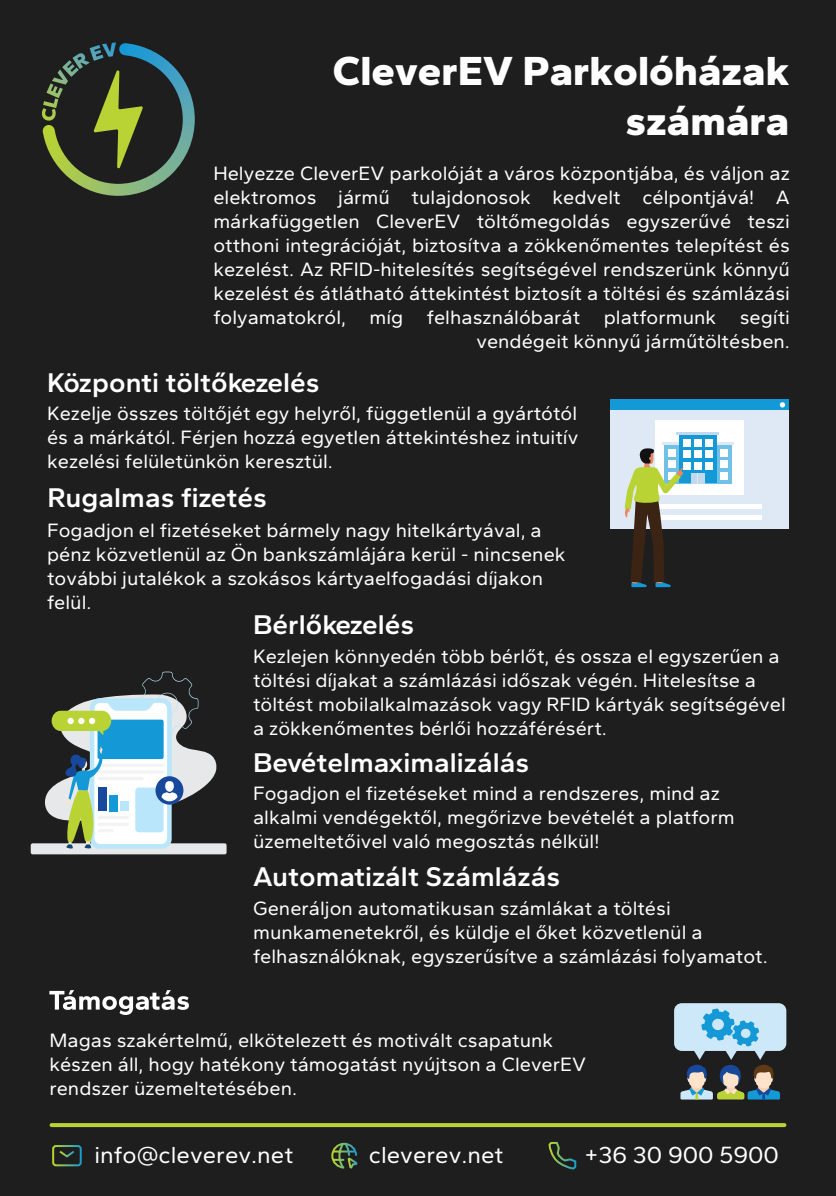
<style>
.page{position:relative;width:836px;height:1196px;background:#fff}
.page>*{position:absolute;margin:0;border:0;box-sizing:border-box;transform-origin:0 0}
.t1{font:800 42px/50.4px "Gantari";color:#fff;text-align:right}
.t2{font:600 28px "Gantari";color:#fff}
.t3{font:24px "Gantari";color:#fff}
.t4{font:20px/24px "Gantari";color:#fff}
</style>
<div class="page">
<div style="left:0;top:0;width:835px;height:1195px;background:#1e1e1e"></div>
<svg style="left:51px;top:1123px;width:733px;height:3px;background:#b3cd32"></svg>
<svg style="left:59px;top:1150px;width:16px;height:8px"></svg>
<div style="left:52px;top:1144px;width:30px;height:22px;border:2px solid #fff;border-radius:3px"></div>
<svg style="left:548px;top:1141px;width:29px;height:29px"></svg>
<svg style="left:331px;top:1142px;width:27px;height:27px"></svg>
<svg style="left:42px;top:42px;width:153px;height:154px"></svg>
<div style="left:609px;top:399px;width:179px;height:130px;background:#dfe8f5"></div>
<div style="left:609px;top:399px;width:179px;height:11px;background:#1399d6"></div>
<svg style="left:779px;top:402px;width:5px;height:5px"></svg>
<div style="left:654px;top:420px;width:89px;height:75px;background:#fff"></div>
<svg style="left:716px;top:445px;width:15px;height:38px"></svg>
<hr style="left:699px;top:442px;width:34px;height:3px;background:#dfe8f5">
<div style="left:664px;top:442px;width:30px;height:41px;background:#71c1e6"></div>
<hr style="left:662px;top:442px;width:34px;height:3px;background:#dfe8f5">
<div style="left:678px;top:432px;width:38px;height:51px;background:#1399d6"></div>
<hr style="left:676px;top:432px;width:42px;height:3px;background:#c2d8ec">
<div style="left:683px;top:439px;width:7px;height:7px;background:#fff"></div>
<div style="left:694px;top:439px;width:7px;height:7px;background:#fff"></div>
<div style="left:704px;top:439px;width:8px;height:7px;background:#fff"></div>
<div style="left:683px;top:450px;width:7px;height:8px;background:#fff"></div>
<div style="left:694px;top:450px;width:7px;height:8px;background:#fff"></div>
<div style="left:704px;top:450px;width:8px;height:8px;background:#fff"></div>
<div style="left:683px;top:461px;width:7px;height:8px;background:#fff"></div>
<div style="left:694px;top:461px;width:7px;height:8px;background:#fff"></div>
<div style="left:704px;top:461px;width:8px;height:8px;background:#fff"></div>
<div style="left:720px;top:449px;width:7px;height:7px;background:#fff"></div>
<div style="left:720px;top:460px;width:7px;height:8px;background:#fff"></div>
<div style="left:720px;top:471px;width:7px;height:8px;background:#fff"></div>
<div style="left:690px;top:473px;width:14px;height:10px;background:#c2d8ec"></div>
<div style="left:636px;top:503px;width:125px;height:5px;background:#fff"></div>
<hr style="left:636px;top:515px;width:125px;height:4px;background:#fff">
<svg style="left:624px;top:447px;width:59px;height:140px"></svg>
<svg style="left:49px;top:990px;width:140px;height:24px"></svg>
<div style="left:31px;top:843px;width:195px;height:11px;background:#e7e8e9;border-radius:2px"></div>
<svg style="left:44px;top:671px;width:173px;height:178px"></svg>
<svg style="left:674px;top:1003px;width:112px;height:96px"></svg>
<h1 class="t1" style="left:333px;top:44px;width:458px">CleverEV Parkolóházak számára</h1>
<p class="t4" style="left:213px;top:161px;width:578px;text-align:right">Helyezze CleverEV parkolóját a város központjába, és váljon az elektromos jármű tulajdonosok kedvelt célpontjává! A márkafüggetlen CleverEV töltőmegoldás egyszerűvé teszi otthoni integrációját, biztosítva a zökkenőmentes telepítést és kezelést. Az RFID-hitelesítés segítségével rendszerünk könnyű kezelést és átlátható áttekintést biztosít a töltési és számlázási folyamatokról, míg felhasználóbarát platformunk segíti vendégeit könnyű járműtöltésben.</p>
<h2 class="t2" style="left:47px;top:364px;width:274px">Központi töltőkezelés</h2>
<p class="t4" style="left:47px;top:401px;width:532px;text-align:justify">Kezelje összes töltőjét egy helyről, függetlenül a gyártótól és a márkától. Férjen hozzá egyetlen áttekintéshez intuitív kezelési felületünkön keresztül.</p>
<h2 class="t2" style="left:48px;top:480px;width:221px">Rugalmas fizetés</h2>
<p class="t4" style="left:47px;top:517px;width:520px">Fogadjon el fizetéseket bármely nagy hitelkártyával, a pénz közvetlenül az Ön bankszámlájára kerül - nincsenek további jutalékok a szokásos kártyaelfogadási díjakon felül.</p>
<p class="t4" style="left:253px;top:643px;width:534px">Kezlejen könnyedén több bérlőt, és ossza el egyszerűen a töltési díjakat a számlázási időszak végén. Hitelesítse a töltést mobilalkalmazások vagy RFID kártyák segítségével a zökkenőmentes bérlői hozzáférésért.</p>
<h2 class="t2" style="left:253px;top:607px;width:163px">Bérlőkezelés</h2>
<h2 class="t2" style="left:253px;top:745px;width:277px">Bevételmaximalizálás</h2>
<p class="t4" style="left:253px;top:780px;width:483px">Fogadjon el fizetéseket mind a rendszeres, mind az alkalmi vendégektől, megőrizve bevételét a platform üzemeltetőivel való megosztás nélkül!</p>
<h2 class="t2" style="left:253px;top:859px;width:308px">Automatizált Számlázás</h2>
<p class="t4" style="left:253px;top:896px;width:516px">Generáljon automatikusan számlákat a töltési munkamenetekről, és küldje el őket közvetlenül a felhasználóknak, egyszerűsítve a számlázási folyamatot.</p>
<p class="t4" style="left:49px;top:1028px;width:538px">Magas szakértelmű, elkötelezett és motivált csapatunk készen áll, hogy hatékony támogatást nyújtson a CleverEV rendszer üzemeltetésében.</p>
<p class="t3" style="left:94px;top:1138px;width:200px">info@cleverev.net</p>
<p class="t3" style="left:369px;top:1138px;width:136px">cleverev.net</p>
<p class="t3" style="left:584px;top:1138px;width:196px">+36 30 900 5900</p>
</div>
